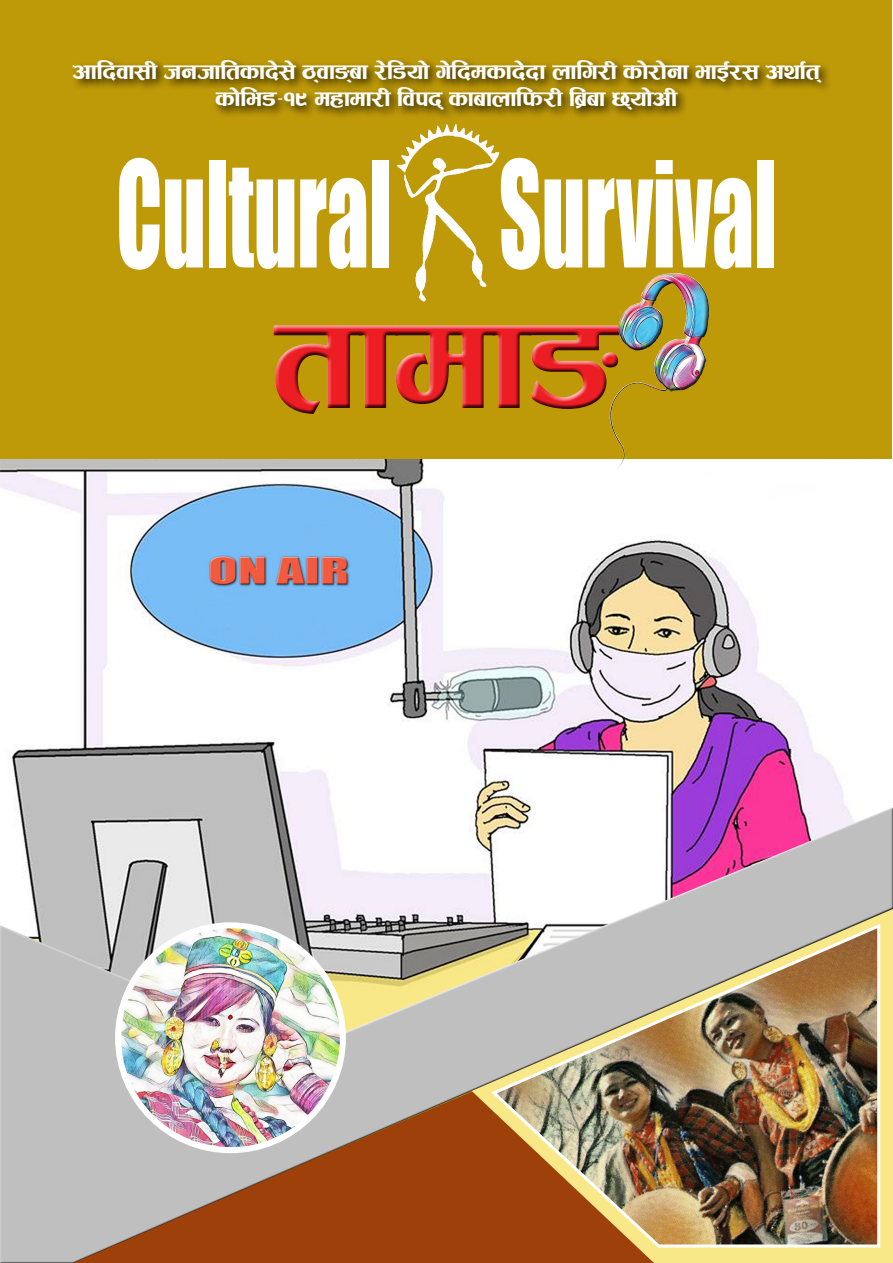
<style>
.page{position:relative;width:893px;height:1263px;background:#fff}
.page>*{position:absolute;margin:0;border:0;box-sizing:border-box;transform-origin:0 0}
.t1{font:165.9px "Ganesh";color:#ed1d24}
.t2{font:135.9px "Impact";color:#fff;scale:.61 1}
.t3{font:27px/27px "Ganesh";color:#fff;text-align:center}
</style>
<div class="page">
<div style="left:1px;top:0;width:891px;height:1263px;background:#bf9a08"></div>
<img style="left:0;top:459px;width:892px;height:345px">
<div style="left:270px;top:322px;width:356px;height:96px;background:#000;opacity:.75"></div>
<div style="left:70px;top:56px;width:763px;height:66px;background:#000;opacity:.75"></div>
<img style="left:388px;top:119px;width:121px;height:183px">
<img style="left:578px;top:322px;width:137px;height:168px">
<div style="left:584px;top:270px;width:130px;height:216px;background:#fff;opacity:.75"></div>
<div style="left:585px;top:279px;width:130px;height:209px;background:#000;opacity:.75"></div>
<div style="left:0;top:806px;width:893px;height:457px;background:#000;opacity:.75"></div>
<img style="left:118px;top:925px;width:225px;height:225px;border-radius:112px">
<div style="left:115px;top:922px;width:231px;height:231px;border:6px solid #fff;border-radius:50%"></div>
<img style="left:490px;top:921px;width:392px;height:328px">
<p class="t3" style="left:73px;top:60px;width:754px">cflbjf;L hghfltsfb];]7\jfª\af /]l8of]u]lbdsfb]bf nflu/L sf]/f]gf efO{/; cyf{t\ sf]le8–!( dxfdf/L ljkb\ sfafnflkm/L la|af 5\of]cL</p>
<h2 class="t2" style="left:116px;top:109px;width:1084px">Cultural Survival</h2>
<h1 class="t1" style="left:273px;top:290px;width:347px">tfdfª</h1>
</div>
